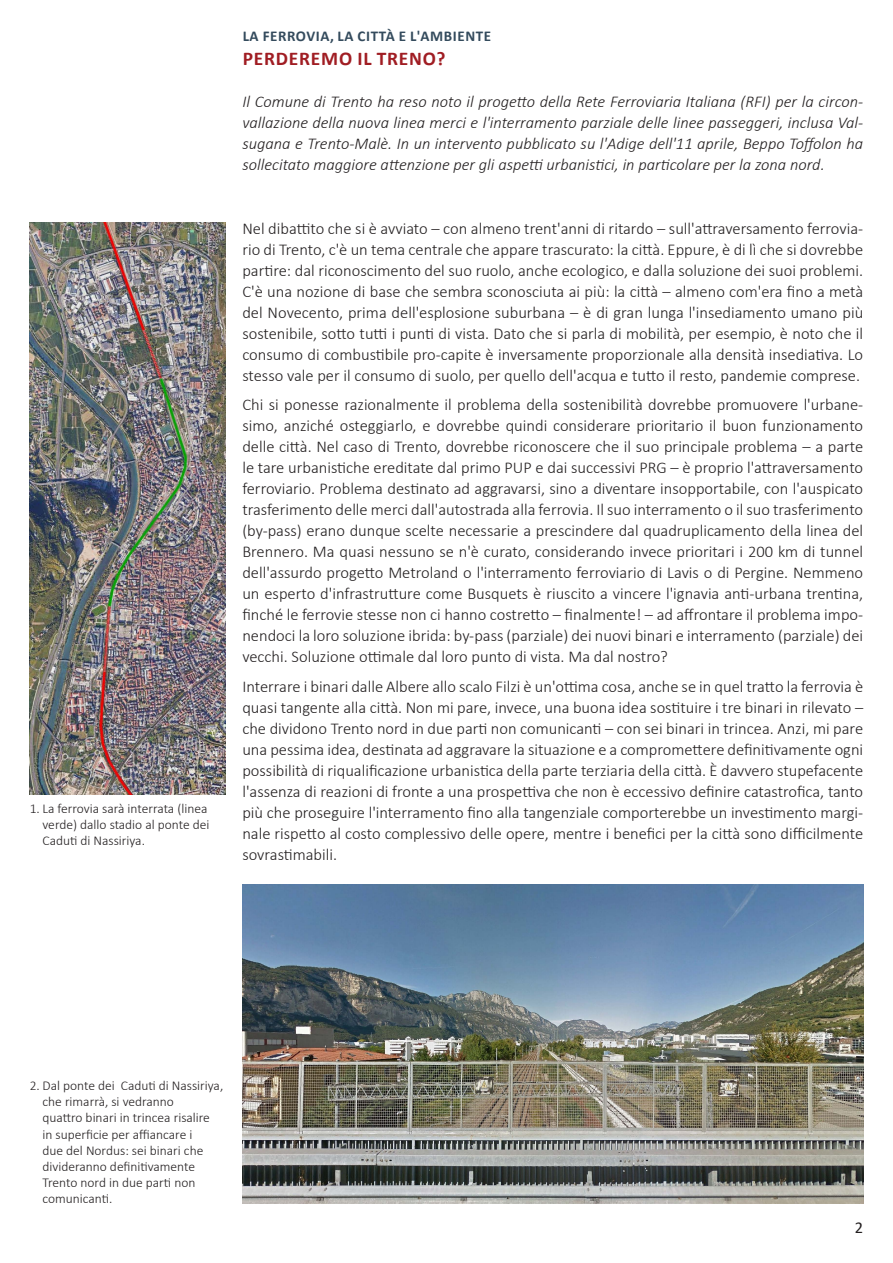
<style>
.page{position:relative;width:893px;height:1263px;background:#fff}
.page>*{position:absolute;margin:0;border:0;box-sizing:border-box;transform-origin:0 0}
.Titolo{font:700 19.5px "Calibri";letter-spacing:.04em;color:#a01d23}
.Testo{font:300 16.5px/21px "Calibri";color:#231f20;text-align:justify}
.Riassunto_o_introduz{font:italic 300 16.5px/21px "Calibri";color:#231f20;text-align:justify}
.t1{font:16.5px "Calibri";color:#231f20}
.Occhiello{font:700 15px "Calibri";letter-spacing:.04em;color:#344b5d}
.Didascalia{font:300 13.5px/16.2px "Calibri";color:#231f20}
</style>
<div class="page">
<img style="left:242px;top:884px;width:621px;height:319px">
<img style="left:30px;top:222px;width:195px;height:572px">
<p class="Didascalia" style="left:43px;top:800px;width:168px;text-indent:-13px">1. La ferrovia sarà interrata (linea verde) dallo stadio al ponte dei<br>Caduti di Nassiriya.</p>
<p class="Occhiello" style="left:243px;top:25px;width:250px">LA FERROVIA, LA CITTÀ E L'AMBIENTE</p>
<p class="Titolo" style="left:243px;top:45px;width:204px">PERDEREMO IL TRENO?</p>
<p class="Riassunto_o_introduz" style="left:242px;top:91px;width:622px">Il Comune di Trento ha reso noto il progetto della Rete Ferroviaria Italiana (RFI) per la circon&shy;vallazione della nuova linea merci e l'interramento parziale delle linee passeggeri, inclusa Val&shy;sugana e Trento-Malè. In un intervento pubblicato su l'Adige dell'11 aprile, Beppo Toffolon ha sollecitato maggiore attenzione per gli aspetti urbanistici, in particolare per la zona nord.</p>
<p class="Testo" style="left:242px;top:217px;width:622px">Nel dibattito che si è avviato – con almeno trent'anni di ritardo – sull'attraversamento ferrovia&shy;rio di Trento, c'è un tema centrale che appare trascurato: la città. Eppure, è di lì che si dovrebbe partire: dal riconoscimento del suo ruolo, anche ecologico, e dalla soluzione dei suoi problemi.<br>C'è una nozione di base che sembra sconosciuta ai più: la città – almeno com'era fino a metà del Novecento, prima dell'esplosione suburbana – è di gran lunga l'insediamento umano più sostenibile, sotto tutti i punti di vista. Dato che si parla di mobilità, per esempio, è noto che il consumo di combustibile pro-capite è inversamente proporzionale alla densità insediativa. Lo stesso vale per il consumo di suolo, per quello dell'acqua e tutto il resto, pandemie comprese.</p>
<p class="Testo" style="left:242px;top:394px;width:622px">Chi si ponesse razionalmente il problema della sostenibilità dovrebbe promuovere l'urbane&shy;simo, anziché osteggiarlo, e dovrebbe quindi considerare prioritario il buon funzionamento delle città. Nel caso di Trento, dovrebbe riconoscere che il suo principale problema – a parte le tare urbanistiche ereditate dal primo PUP e dai successivi PRG – è proprio l'attraversamento ferroviario. Problema destinato ad aggravarsi, sino a diventare insopportabile, con l'auspicato trasferimento delle merci dall'autostrada alla ferrovia. Il suo interramento o il suo trasferimento (by-pass) erano dunque scelte necessarie a prescindere dal quadruplicamento della linea del Brennero. Ma quasi nessuno se n'è curato, considerando invece prioritari i 200 km di tunnel dell'assurdo progetto Metroland o l'interramento ferroviario di Lavis o di Pergine. Nemmeno un esperto d'infrastrutture come Busquets è riuscito a vincere l'ignavia anti-urbana trentina, finché le ferrovie stesse non ci hanno costretto – finalmente! – ad affrontare il problema impo&shy;nendoci la loro soluzione ibrida: by-pass (parziale) dei nuovi binari e interramento (parziale) dei vecchi. Soluzione ottimale dal loro punto di vista. Ma dal nostro?</p>
<p class="Testo" style="left:242px;top:675px;width:622px">Interrare i binari dalle Albere allo scalo Filzi è un'ottima cosa, anche se in quel tratto la ferrovia è quasi tangente alla città. Non mi pare, invece, una buona idea sostituire i tre binari in rilevato – che dividono Trento nord in due parti non comunicanti – con sei binari in trincea. Anzi, mi pare una pessima idea, destinata ad aggravare la situazione e a compromettere definitivamente ogni possibilità di riqualificazione urbanistica della parte terziaria della città. È davvero stupefacente l'assenza di reazioni di fronte a una prospettiva che non è eccessivo definire catastrofica, tanto più che proseguire l'interramento fino alla tangenziale comporterebbe un investimento margi&shy;nale rispetto al costo complessivo delle opere, mentre i benefici per la città sono difficilmente sovrastimabili.</p>
<p class="Didascalia" style="left:43px;top:1077px;width:182px;text-indent:-13px">2. Dal ponte dei Caduti di Nassiriya, che rimarrà, si vedranno<br>quattro binari in trincea risalire in superficie per affiancare i<br>due del Nordus: sei binari che divideranno definitivamente<br>Trento nord in due parti non comunicanti.</p>
<p class="t1" style="left:855px;top:1216px;width:10px">2</p>
</div>
